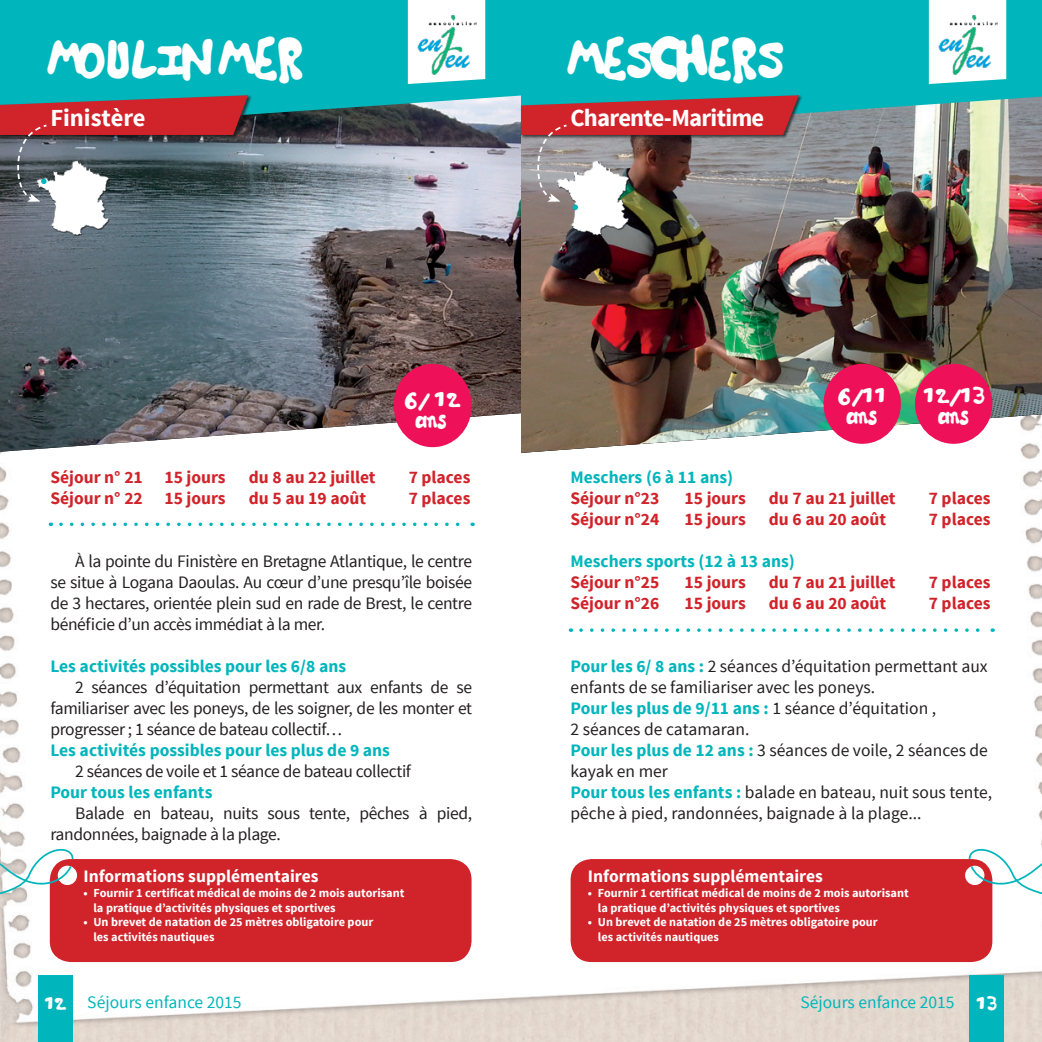
<style>
.page{position:relative;width:1042px;height:1042px;background:#fff}
.page>*{position:absolute;margin:0;border:0;box-sizing:border-box;transform-origin:0 0}
.t1{font:38.5px "Bo B";letter-spacing:-.15em;color:#fff}
.t2{font:700 24.5px "Source Sans Pro";letter-spacing:-.03em;color:#fff}
.t3{font:700 24.5px "Source Sans Pro";color:#fff}
.t4{font:21px "Bo B";letter-spacing:-.25em;color:#fff}
.t5{font:17.5px/21px "Source Sans Pro";letter-spacing:-.02em;color:#231f20;text-align:justify}
.t6{font:17.5px/21px "Source Sans Pro";color:#231f20}
.t7{font:700 17.5px "Source Sans Pro";color:#d1232a}
.t8{font:700 17.5px "Source Sans Pro";color:#00b6bc}
.t9{font:700 17.5px "Source Sans Pro";color:#fff}
.t10{font:17.5px "Source Sans Pro";color:#00b6bc}
.t11{font:17.5px "Bo B";letter-spacing:-.25em;color:#fff}
.t12{font:700 12.25px/14.7px "Source Sans Pro";color:#fff}
.s1{font-weight:700;color:#00b6bc}
.s2{font-family:"Bo B";color:#fff}
</style>
<div class="page">
<img style="left:0;top:453px;width:1042px;height:589px">
<div style="left:38px;top:975px;width:34px;height:67px;background:#00b6bc"></div>
<div style="left:969px;top:975px;width:35px;height:67px;background:#00b6bc"></div>
<img style="left:0;top:133px;width:1042px;height:320px">
<img style="left:0;top:133px;width:521px;height:319px">
<svg style="left:0;top:0;width:521px;height:133px;background:#0daab0"></svg>
<svg style="left:521px;top:0;width:521px;height:133px;background:#15b4b9"></svg>
<svg style="left:408px;top:0;width:77px;height:84px"></svg>
<svg style="left:929px;top:0;width:77px;height:84px"></svg>
<div style="left:394px;top:364px;width:77px;height:80px;background:#ee1059;border-radius:50%"></div>
<div style="left:915px;top:364px;width:77px;height:80px;background:#ee1059;border-radius:50%"></div>
<div style="left:823px;top:364px;width:78px;height:80px;background:#ee1059;border-radius:50%"></div>
<div style="left:394px;top:367px;width:77px;height:80px;background:#ee1059;border-radius:50%"></div>
<img style="left:35px;top:202px;width:75px;height:37px">
<svg style="left:0;top:95px;width:248px;height:107px;background:#7c565c"></svg>
<img style="left:555px;top:210px;width:75px;height:29px">
<svg style="left:521px;top:95px;width:278px;height:115px;background:#9c6f70"></svg>
<svg style="left:581px;top:628px;width:412px;height:4px"></svg>
<svg style="left:61px;top:522px;width:412px;height:4px"></svg>
<svg style="left:0;top:841px;width:471px;height:121px"></svg>
<div style="left:570px;top:859px;width:422px;height:103px;background:#d1232a"></div>
<svg style="left:968px;top:841px;width:74px;height:61px"></svg>
<img style="left:417px;top:15px;width:59px;height:59px">
<img style="left:938px;top:15px;width:59px;height:59px">
<h1 class="t1" style="left:50px;top:33px;width:257px">MOULIN MER</h1>
<h1 class="t1" style="left:570px;top:33px;width:218px">MESCHERS</h1>
<h2 class="t2" style="left:570px;top:102px;width:195px">Charente-Maritime</h2>
<h2 class="t3" style="left:50px;top:102px;width:97px">Finistère</h2>
<p class="t4" style="left:402px;top:385px;width:61px">6/ 12</p>
<p class="t11" style="left:415px;top:409px;width:36px">ans</p>
<p class="t4" style="left:836px;top:382px;width:56px">6/11</p>
<p class="t11" style="left:845px;top:406px;width:36px">ans</p>
<p class="t4" style="left:921px;top:382px;width:68px">12/13</p>
<p class="t11" style="left:937px;top:406px;width:36px">ans</p>
<p class="t7" style="left:50px;top:466px;width:177px">Séjour n° 21 15 jours</p>
<p class="t7" style="left:249px;top:466px;width:128px">du 8 au 22 juillet</p>
<p class="t7" style="left:409px;top:466px;width:63px">7 places</p>
<p class="t7" style="left:50px;top:487px;width:177px">Séjour n° 22 15 jours</p>
<p class="t7" style="left:249px;top:487px;width:119px">du 5 au 19 août</p>
<p class="t7" style="left:409px;top:487px;width:63px">7 places</p>
<p class="t5" style="left:50px;top:551px;width:423px;text-indent:25px">À la pointe du Finistère en Bretagne Atlantique, le centre se situe à Logana Daoulas. Au cœur d’une presqu’île boisée de 3 hectares, orientée plein sud en rade de Brest, le centre bénéficie d’un accès immédiat à la mer.</p>
<p class="t8" style="left:50px;top:655px;width:297px">Les activités possibles pour les 6/8 ans</p>
<p class="t5" style="left:50px;top:677px;width:423px;text-indent:25px">2 séances d’équitation permettant aux enfants de se familiariser avec les poneys, de les soigner, de les monter et progresser ; 1 séance de bateau collectif…</p>
<p class="t8" style="left:50px;top:739px;width:341px">Les activités possibles pour les plus de 9 ans</p>
<p class="t5" style="left:75px;top:761px;width:337px">2 séances de voile et 1 séance de bateau collectif</p>
<p class="t8" style="left:50px;top:781px;width:164px">Pour tous les enfants</p>
<p class="t5" style="left:50px;top:803px;width:423px;text-indent:25px">Balade en bateau, nuits sous tente, pêches à pied, randonnées, baignade à la plage.</p>
<p class="t9" style="left:84px;top:865px;width:236px">Informations supplémentaires</p>
<p class="t12" style="left:93px;top:886px;width:312px;text-indent:-10px">• Fournir 1 certificat médical de moins de 2 mois autorisant la pratique d’activités physiques et sportives</p>
<p class="t12" style="left:93px;top:915px;width:281px;text-indent:-10px">• Un brevet de natation de 25 mètres obligatoire pour les activités nautiques</p>
<p class="t8" style="left:570px;top:466px;width:164px">Meschers (6 à 11 ans)</p>
<p class="t7" style="left:570px;top:487px;width:90px">Séjour n°23</p>
<p class="t7" style="left:684px;top:487px;width:63px">15 jours</p>
<p class="t7" style="left:769px;top:487px;width:128px">du 7 au 21 juillet</p>
<p class="t7" style="left:929px;top:487px;width:63px">7 places</p>
<p class="t7" style="left:570px;top:508px;width:90px">Séjour n°24</p>
<p class="t7" style="left:684px;top:508px;width:63px">15 jours</p>
<p class="t7" style="left:769px;top:508px;width:119px">du 6 au 20 août</p>
<p class="t7" style="left:929px;top:508px;width:63px">7 places</p>
<p class="t8" style="left:570px;top:550px;width:226px">Meschers sports (12 à 13 ans)</p>
<p class="t7" style="left:570px;top:571px;width:90px">Séjour n°25</p>
<p class="t7" style="left:684px;top:571px;width:63px">15 jours</p>
<p class="t7" style="left:769px;top:571px;width:128px">du 7 au 21 juillet</p>
<p class="t7" style="left:929px;top:571px;width:63px">7 places</p>
<p class="t7" style="left:570px;top:592px;width:90px">Séjour n°26</p>
<p class="t7" style="left:684px;top:592px;width:63px">15 jours</p>
<p class="t7" style="left:769px;top:592px;width:119px">du 6 au 20 août</p>
<p class="t7" style="left:929px;top:592px;width:63px">7 places</p>
<p class="t6" style="left:570px;top:656px;width:423px"><span class="s1">Pour les 6/ 8 ans :</span> 2 séances d’équitation permettant aux enfants de se familiariser avec les poneys.<br><span class="s1">Pour les plus de 9/11 ans :</span> 1 séance d’équitation ,<br>2 séances de catamaran.<br><span class="s1">Pour les plus de 12 ans :</span> 3 séances de voile, 2 séances de kayak en mer<br><span class="s1">Pour tous les enfants :</span> balade en bateau, nuit sous tente, pêche à pied, randonnées, baignade à la plage...</p>
<p class="t9" style="left:588px;top:865px;width:236px">Informations supplémentaires</p>
<p class="t12" style="left:598px;top:886px;width:312px;text-indent:-10px">• Fournir 1 certificat médical de moins de 2 mois autorisant la pratique d’activités physiques et sportives</p>
<p class="t12" style="left:598px;top:915px;width:281px;text-indent:-10px">• Un brevet de natation de 25 mètres obligatoire pour les activités nautiques</p>
<p class="t10" style="left:43px;top:991px;width:200px"><span class="s2">12</span> Séjours enfance 2015</p>
<p class="t10" style="left:800px;top:991px;width:200px">Séjours enfance 2015 <span class="s2">13</span></p>
</div>
